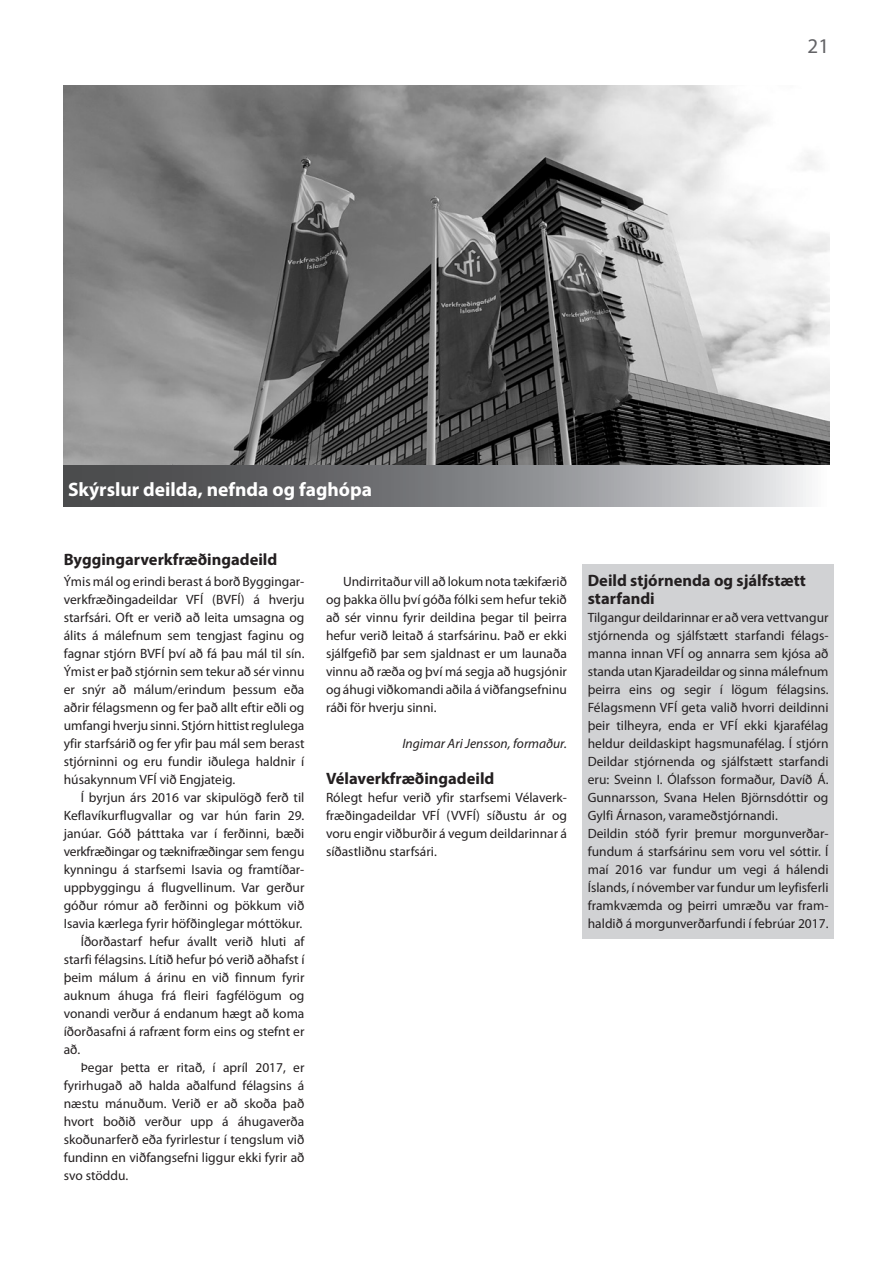
<style>
.page{position:relative;width:893px;height:1263px;background:#fff}
.page>*{position:absolute;margin:0;border:0;box-sizing:border-box;transform-origin:0 0}
.t1{font:21px "Myriad Pro";color:#636366}
.t2{font:700 19.5px "Myriad Pro";color:#fff}
.t3{font:700 16.5px/18px "Myriad Pro";color:#231f20}
.t4{font:13.5px/18px "Myriad Pro";color:#231f20;text-align:justify}
.t5{font:13.5px "Myriad Pro";letter-spacing:-.02em;color:#231f20}
.t6{font:italic 13.5px "Myriad Pro";color:#231f20}
</style>
<div class="page">
<div style="left:583px;top:564px;width:251px;height:374px;background:#d1d2d4"></div>
<img style="left:64px;top:85px;width:765px;height:381px">
<svg style="left:64px;top:466px;width:745px;height:40px;background:#858688"></svg>
<h1 class="t1" style="left:808px;top:33px;width:23px">21</h1>
<h2 class="t2" style="left:68px;top:476px;width:306px">Skýrslur deilda, nefnda og faghópa</h2>
<p class="t3" style="left:64px;top:550px;width:215px">Byggingarverkfræðingadeild</p>
<p class="t4" style="left:64px;top:572px;width:242px">Ýmis mál og erindi berast á borð Byggingar&shy;verkfræðingadeildar VFÍ (BVFÍ) á hverju starfsári. Oft er verið að leita umsagna og álits á málefnum sem tengjast faginu og fagnar stjórn BVFÍ því að fá þau mál til sín.<br>Ýmist er það stjórnin sem tekur að sér vinnu er snýr að málum/erindum þessum eða aðrir félagsmenn og fer það allt eftir eðli og umfangi hverju sinni. Stjórn hittist reglulega yfir starfsárið og fer yfir þau mál sem berast stjórninni og eru fundir iðulega haldnir í húsakynnum VFÍ við Engjateig.</p>
<p class="t4" style="left:81px;top:788px;width:225px">Í byrjun árs 2016 var skipulögð ferð til</p>
<p class="t4" style="left:64px;top:806px;width:242px">Keflavíkurflugvallar og var hún farin 29.</p>
<p class="t4" style="left:64px;top:824px;width:242px">janúar. Góð þátttaka var í ferðinni, bæði</p>
<p class="t5" style="left:64px;top:843px;width:242px">verkfræðingar og tæknifræðingar sem fengu</p>
<p class="t4" style="left:64px;top:860px;width:241px">kynningu á starfsemi Isavia og framtíðar-</p>
<p class="t4" style="left:64px;top:878px;width:242px">uppbyggingu á flugvellinum. Var gerður</p>
<p class="t4" style="left:64px;top:896px;width:242px">góður rómur að ferðinni og þökkum við</p>
<p class="t4" style="left:64px;top:914px;width:240px">Isavia kærlega fyrir höfðinglegar móttökur.</p>
<p class="t4" style="left:81px;top:932px;width:225px">Íðorðastarf hefur ávallt verið hluti af</p>
<p class="t4" style="left:64px;top:950px;width:242px">starfi félagsins. Lítið hefur þó verið aðhafst í</p>
<p class="t4" style="left:64px;top:968px;width:242px">þeim málum á árinu en við finnum fyrir</p>
<p class="t4" style="left:64px;top:986px;width:242px">auknum áhuga frá fleiri fagfélögum og</p>
<p class="t4" style="left:64px;top:1004px;width:242px">vonandi verður á endanum hægt að koma</p>
<p class="t4" style="left:64px;top:1022px;width:242px">íðorðasafni á rafrænt form eins og stefnt er</p>
<p class="t4" style="left:64px;top:1040px;width:18px">að.</p>
<p class="t4" style="left:81px;top:1058px;width:225px">Þegar þetta er ritað, í apríl 2017, er</p>
<p class="t4" style="left:64px;top:1076px;width:242px">fyrirhugað að halda aðalfund félagsins á</p>
<p class="t4" style="left:64px;top:1094px;width:242px">næstu mánuðum. Verið er að skoða það</p>
<p class="t4" style="left:64px;top:1112px;width:242px">hvort boðið verður upp á áhugaverða</p>
<p class="t4" style="left:64px;top:1130px;width:242px">skoðunarferð eða fyrirlestur í tengslum við</p>
<p class="t4" style="left:64px;top:1148px;width:242px">fundinn en viðfangsefni liggur ekki fyrir að</p>
<p class="t4" style="left:64px;top:1166px;width:66px">svo stöddu.</p>
<p class="t4" style="left:326px;top:572px;width:242px;text-indent:17px">Undirritaður vill að lokum nota tækifærið og þakka öllu því góða fólki sem hefur tekið að sér vinnu fyrir deildina þegar til þeirra hefur verið leitað á starfsárinu. Það er ekki sjálfgefið þar sem sjaldnast er um launaða vinnu að ræða og því má segja að hugsjónir og áhugi viðkomandi aðila á viðfangsefninu ráði för hverju sinni.</p>
<p class="t6" style="left:402px;top:735px;width:166px">Ingimar Ari Jensson, formaður.</p>
<p class="t3" style="left:326px;top:769px;width:170px">Vélaverkfræðingadeild</p>
<p class="t4" style="left:326px;top:788px;width:242px">Rólegt hefur verið yfir starfsemi Vélaverk&shy;fræðingadeildar VFÍ (VVFÍ) síðustu ár og voru engir viðburðir á vegum deildarinnar á síðastliðnu starfsári.</p>
<p class="t3" style="left:588px;top:571px;width:220px">Deild stjórnenda og sjálfstætt starfandi</p>
<p class="t4" style="left:588px;top:608px;width:242px;text-align:left">Tilgangur deildarinnar er að vera vettvangur stjórnenda og sjálfstætt starfandi félags&shy;manna innan VFÍ og annarra sem kjósa að standa utan Kjaradeildar og sinna málefnum þeirra eins og segir í lögum félagsins.<br>Félagsmenn VFÍ geta valið hvorri deildinni þeir tilheyra, enda er VFÍ ekki kjarafélag heldur deildaskipt hagsmunafélag. Í stjórn Deildar stjórnenda og sjálfstætt starfandi eru: Sveinn I. Ólafsson formaður, Davíð Á.<br>Gunnarsson, Svana Helen Björnsdóttir og Gylfi Árnason, varameðstjórnandi.<br>Deildin stóð fyrir þremur morgunverðar&shy;fundum á starfsárinu sem voru vel sóttir. Í maí 2016 var fundur um vegi á hálendi Íslands, í nóvember var fundur um leyfisferli framkvæmda og þeirri umræðu var fram&shy;haldið á morgunverðarfundi í febrúar 2017.</p>
</div>
